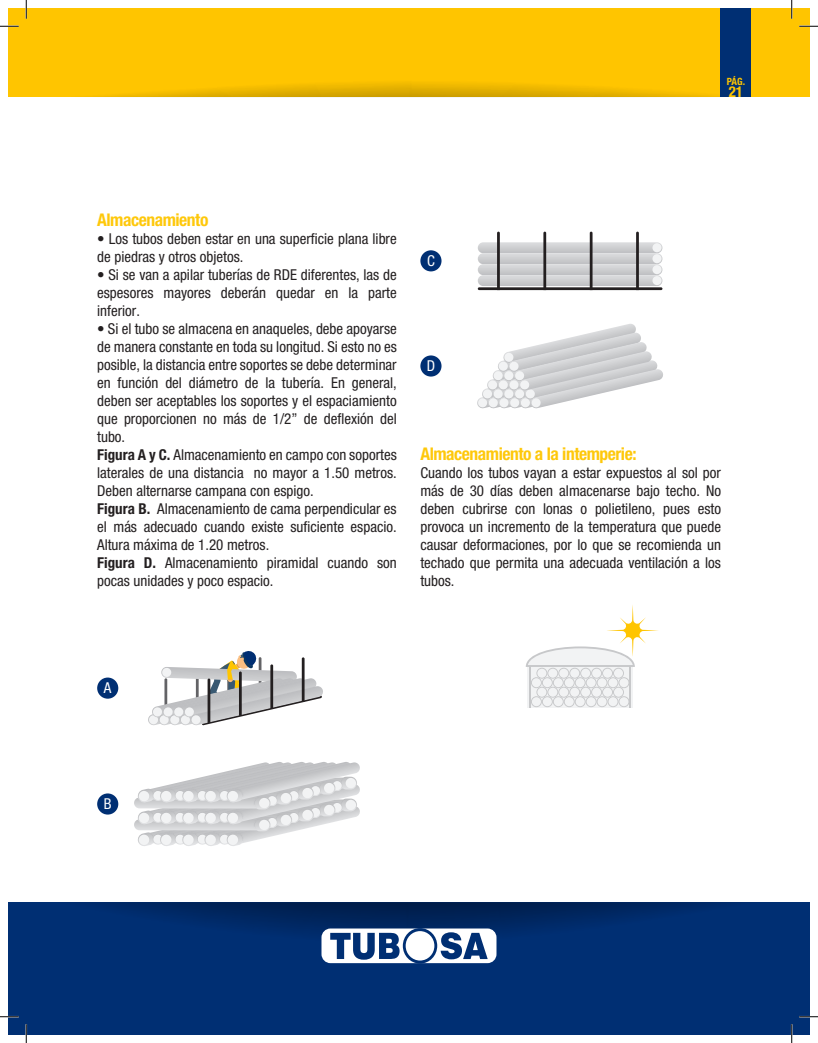
<style>
.page{position:relative;width:818px;height:1043px;background:#fff}
.page>*{position:absolute;margin:0;border:0;box-sizing:border-box;transform-origin:0 0}
.t1{font:700 condensed 17.5px "Helvetica Neue LT Std";letter-spacing:-.025em;color:#fec80b}
.t2{font:condensed 15px/18px "Helvetica Neue LT Std";color:#231f20}
.t3{font:condensed 15px "Helvetica Neue LT Std";color:#fff}
.t4{font:700 condensed 15px "Helvetica Neue LT Std";color:#ffc500}
.t5{font:700 condensed 10px "Helvetica Neue LT Std";color:#ffc500}
.s1{font-weight:700}
</style>
<div class="page">
<div style="left:26px;top:9px;width:783px;height:88px;background:#ffc500"></div>
<div style="left:9px;top:9px;width:17px;height:88px;background:#ffc500"></div>
<div style="left:720px;top:9px;width:31px;height:88px;background:#002f73"></div>
<div style="left:26px;top:901px;width:783px;height:133px;background:#002f73"></div>
<div style="left:9px;top:901px;width:17px;height:133px;background:#002f73"></div>
<img style="left:104px;top:902px;width:608px;height:41px">
<div style="left:321px;top:928px;width:175px;height:35px;background:#fff;border-radius:9px"></div>
<svg style="left:330px;top:928px;width:157px;height:35px"></svg>
<div style="left:405px;top:931px;width:29px;height:29px;background:#fff;border-radius:50%"></div>
<svg style="left:148px;top:651px;width:175px;height:74px"></svg>
<svg style="left:477px;top:232px;width:185px;height:58px"></svg>
<svg style="left:477px;top:324px;width:186px;height:85px"></svg>
<div style="left:97px;top:677px;width:21px;height:21px;background:#002f73;border-radius:50%"></div>
<div style="left:97px;top:793px;width:21px;height:21px;background:#002f73;border-radius:50%"></div>
<svg style="left:134px;top:762px;width:226px;height:84px"></svg>
<div style="left:420px;top:250px;width:21px;height:21px;background:#002f73;border-radius:50%"></div>
<div style="left:420px;top:355px;width:21px;height:21px;background:#002f73;border-radius:50%"></div>
<svg style="left:525px;top:605px;width:133px;height:102px"></svg>
<svg style="left:0;top:25px;width:19px;height:2px"></svg>
<svg style="left:799px;top:25px;width:19px;height:2px"></svg>
<svg style="left:0;top:1015px;width:19px;height:2px"></svg>
<svg style="left:799px;top:1015px;width:19px;height:2px"></svg>
<svg style="left:25px;top:0;width:2px;height:19px"></svg>
<svg style="left:25px;top:1024px;width:2px;height:18px"></svg>
<svg style="left:790px;top:0;width:2px;height:19px"></svg>
<svg style="left:790px;top:1024px;width:2px;height:18px"></svg>
<p class="t5" style="left:727px;top:75px;width:20px">PÁG.</p>
<p class="t4" style="left:728px;top:83px;width:16px">21</p>
<p class="t1" style="left:97px;top:209px;width:113px">Almacenamiento</p>
<p class="t2" style="left:97px;top:229px;width:301px">• Los tubos deben estar en una superficie plana libre de piedras y otros objetos.</p>
<p class="t2" style="left:97px;top:265px;width:301px;text-align:justify">• Si se van a apilar tuberías de RDE diferentes, las de espesores mayores deberán quedar en la parte inferior.</p>
<p class="t2" style="left:97px;top:319px;width:301px">• Si el tubo se almacena en anaqueles, debe apoyarse de manera constante en toda su longitud. Si esto no es posible, la distancia entre soportes se debe determinar en función del diámetro de la tubería. En general, deben ser aceptables los soportes y el espaciamiento que proporcionen no más de 1/2” de deflexión del tubo.<br><span class="s1">Figura A y C.</span> Almacenamiento en campo con soportes laterales de una distancia no mayor a 1.50 metros.<br>Deben alternarse campana con espigo.<br><span class="s1">Figura B.</span> Almacenamiento de cama perpendicular es el más adecuado cuando existe suficiente espacio.<br>Altura máxima de 1.20 metros.<br><span class="s1">Figura D.</span> Almacenamiento piramidal cuando son pocas unidades y poco espacio.</p>
<p class="t3" style="left:427px;top:251px;width:9px">C</p>
<p class="t3" style="left:427px;top:357px;width:10px">D</p>
<p class="t1" style="left:420px;top:443px;width:218px">Almacenamiento a la intemperie:</p>
<p class="t2" style="left:420px;top:464px;width:302px;text-align:justify">Cuando los tubos vayan a estar expuestos al sol por más de 30 días deben almacenarse bajo techo. No deben cubrirse con lonas o polietileno, pues esto provoca un incremento de la temperatura que puede causar deformaciones, por lo que se recomienda un techado que permita una adecuada ventilación a los tubos.</p>
<p class="t3" style="left:104px;top:678px;width:9px">A</p>
<p class="t3" style="left:104px;top:794px;width:9px">B</p>
</div>
